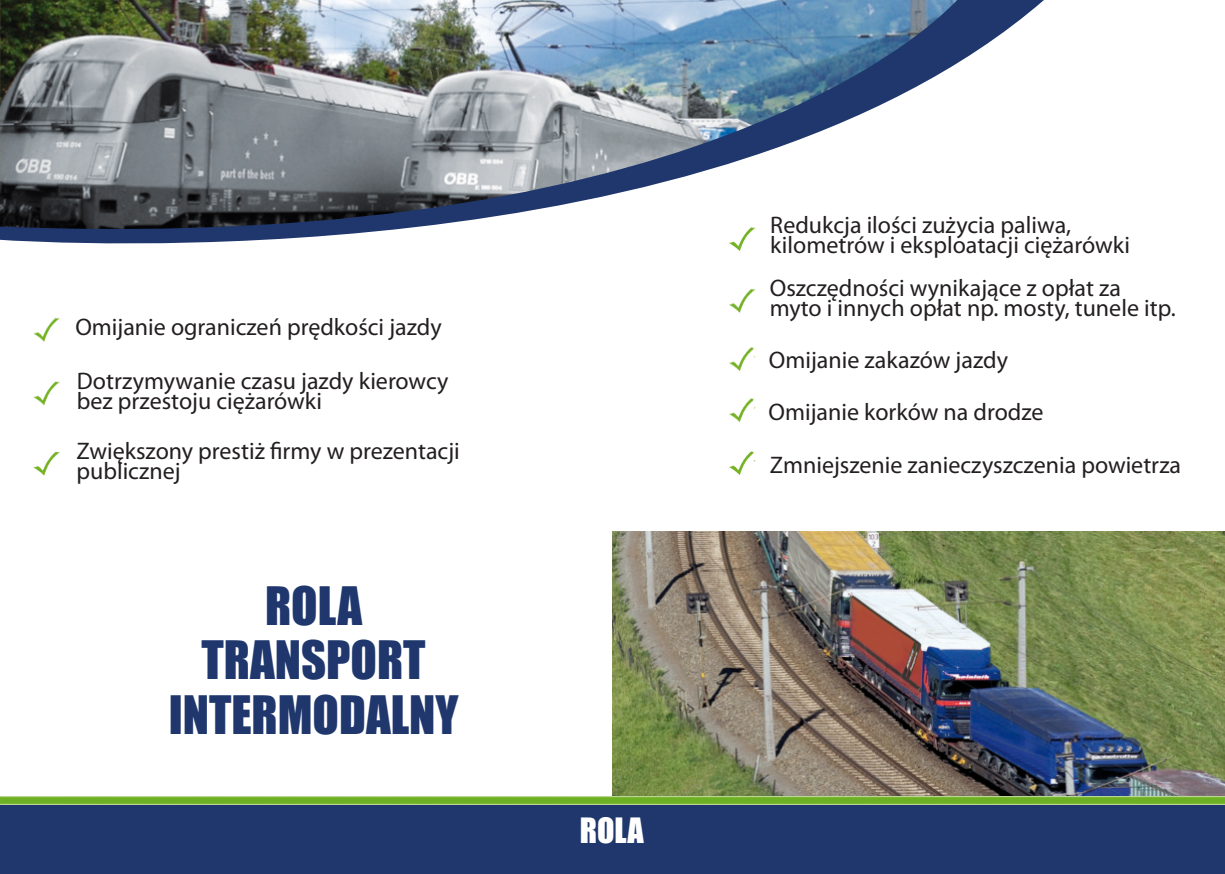
<style>
.page{position:relative;width:1225px;height:874px;background:#fff}
.page>*{position:absolute;margin:0;border:0;box-sizing:border-box;transform-origin:0 0}
.t1{font:48.6px/54.6px "Impact";color:#1f376d;text-align:center}
.t2{font:32px "Impact";color:#fff}
.t3{font:24px/20px "Myriad Pro";color:#231f20}
</style>
<div class="page">
<img style="left:33px;top:288px;width:723px;height:187px">
<img style="left:612px;top:531px;width:612px;height:265px">
<img style="left:0;top:0;width:1044px;height:251px">
<img style="left:0;top:796px;width:1224px;height:2px">
<div style="left:0;top:804px;width:1224px;height:69px;background:#1f376d"></div>
<div style="left:0;top:798px;width:1224px;height:6px;background:#6cb023"></div>
<p class="t3" style="left:75px;top:319px;width:368px">Omijanie ograniczeń prędkości jazdy</p>
<p class="t3" style="left:77px;top:372px;width:373px">Dotrzymywanie czasu jazdy kierowcy bez przestoju ciężarówki</p>
<p class="t3" style="left:76px;top:443px;width:385px">Zwiększony prestiż firmy w prezentacji publicznej</p>
<h1 class="t1" style="left:169px;top:576px;width:291px">ROLA<br>TRANSPORT<br>INTERMODALNY</h1>
<h2 class="t2" style="left:580px;top:805px;width:65px">ROLA</h2>
<p class="t3" style="left:770px;top:217px;width:361px">Redukcja ilości zużycia paliwa, kilometrów i eksploatacji ciężarówki</p>
<p class="t3" style="left:770px;top:280px;width:407px">Oszczędności wynikające z opłat za myto i innych opłat np. mosty, tunele itp.</p>
<p class="t3" style="left:769px;top:352px;width:240px">Omijanie zakazów jazdy</p>
<p class="t3" style="left:768px;top:403px;width:277px">Omijanie korków na drodze</p>
<p class="t3" style="left:769px;top:456px;width:413px">Zmniejszenie zanieczyszczenia powietrza</p>
</div>
